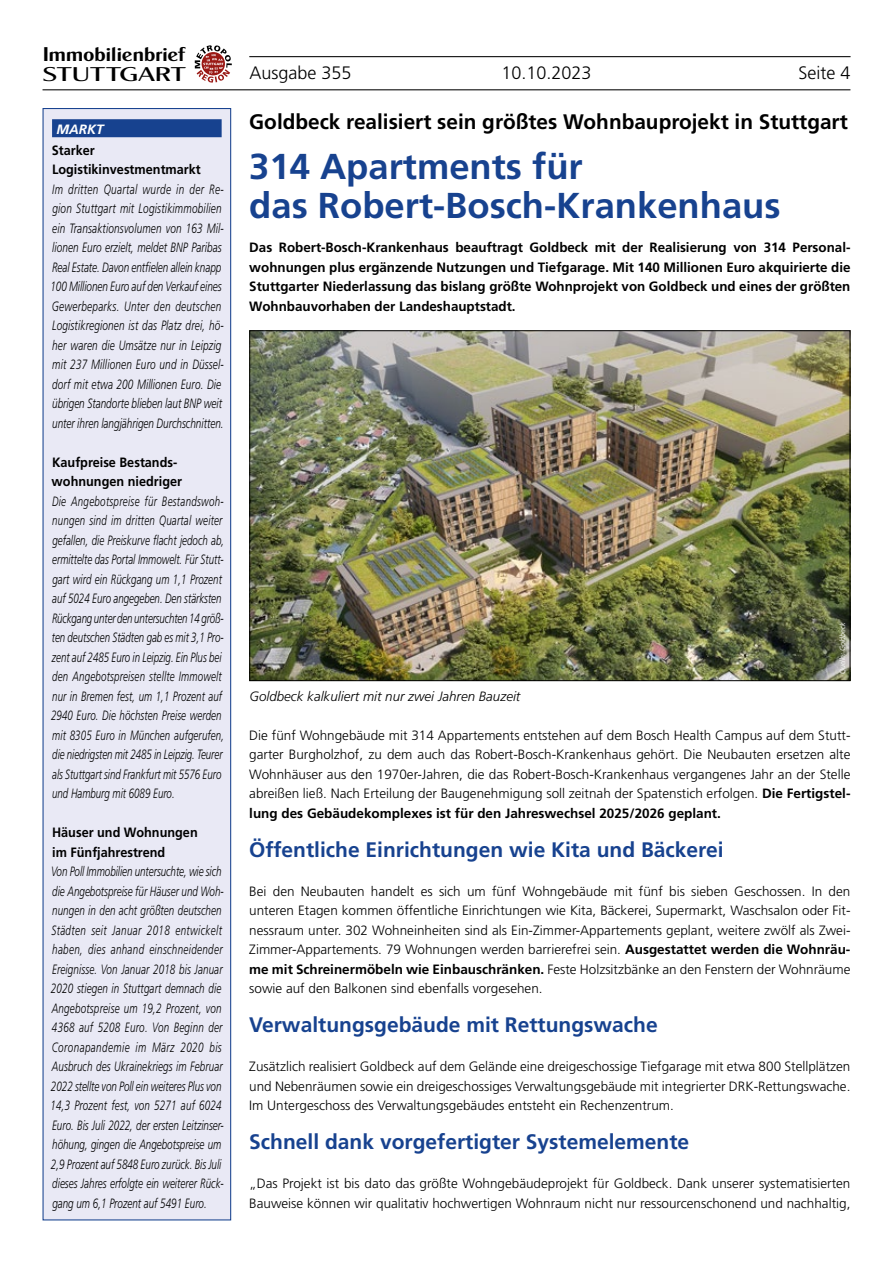
<style>
.page{position:relative;width:893px;height:1263px;background:#fff}
.page>*{position:absolute;margin:0;border:0;box-sizing:border-box;transform-origin:0 0}
.t1{font:700 36px/39px "Frutiger";color:#17428f}
.t2{font:700 21px "Frutiger";color:#17428f}
.t3{font:700 21px "Frutiger";color:#000}
.t4{font:19.95px "Cg Globe Gothic Bd";letter-spacing:-.02em;color:#000;scale:1.07 1}
.t5{font:19.95px "Cg Globe Gothic Dm";letter-spacing:-.02em;color:#000;scale:1.44 1}
.t6{font:300 18px "Frutiger";color:#000}
.t7{font:300 13.5px/19.5px "Frutiger";color:#000;text-align:justify}
.t8{font:italic 300 13.5px/19.5px "Frutiger";letter-spacing:.005em;color:#000;scale:.73 1}
.t9{font:italic 300 13.5px/19.5px "Frutiger";letter-spacing:.005em;color:#000;scale:.72 1}
.t10{font:italic 300 13.5px/19.5px "Frutiger";letter-spacing:.005em;color:#000;scale:.74 1}
.t11{font:700 13.5px/19.5px "Frutiger";color:#000;text-align:justify}
.t12{font:700 13.5px/19.5px "Frutiger";color:#000;scale:.94 1}
.t13{font:italic 300 13.5px "Frutiger";letter-spacing:.005em;color:#000}
.t14{font:italic 700 13.5px "Frutiger";color:#fff}
.t15{font:italic 300 7.5px "Frutiger";color:#fff;scale:.94 1}
.s1{font-weight:700}
</style>
<div class="page">
<hr style="left:43px;top:89px;width:807px;height:1px;background:#000">
<svg style="left:195px;top:45px;width:37px;height:38px"></svg>
<hr style="left:249px;top:56px;width:602px;height:1px;background:#000">
<div style="left:43px;top:109px;width:188px;height:1111px;background:#e9e9f5"></div>
<div style="left:52px;top:119px;width:170px;height:18px;background:#17428f"></div>
<div style="left:43px;top:108px;width:188px;height:1112px;border:1px solid #17428f"></div>
<img style="left:251px;top:332px;width:597px;height:347px">
<h3 class="t4" style="left:43px;top:42px;width:135px">Immobilienbrief</h3>
<h3 class="t5" style="left:43px;top:62px;width:101px">STUTTGART</h3>
<h3 class="t6" style="left:249px;top:63px;width:104px">Ausgabe 355</h3>
<h3 class="t6" style="left:501px;top:63px;width:92px">10.10.2023</h3>
<h3 class="t6" style="left:799px;top:63px;width:54px">Seite 4</h3>
<p class="t14" style="left:56px;top:121px;width:49px">MARKT</p>
<p class="t12" style="left:52px;top:140px;width:160px">Starker<br>Logistikinvestmentmarkt</p>
<p class="t10" style="left:50px;top:179px;width:236px">Im dritten Quartal wurde in der Re&shy;gion Stuttgart mit Logistikimmobilien ein Transaktionsvolumen von 163 Mil&shy;lionen Euro erzielt, meldet BNP Paribas Real Estate. Davon entfielen allein knapp 100 Millionen Euro auf den Verkauf eines Gewerbeparks. Unter den deutschen Logistikregionen ist das Platz drei, hö&shy;her waren die Umsätze nur in Leipzig mit 237 Millionen Euro und in Düssel&shy;dorf mit etwa 200 Millionen Euro. Die übrigen Standorte blieben laut BNP weit unter ihren langjährigen Durchschnitten.</p>
<p class="t12" style="left:52px;top:452px;width:140px">Kaufpreise Bestands&shy;wohnungen niedriger</p>
<p class="t9" style="left:51px;top:491px;width:242px">Die Angebotspreise für Bestandswoh&shy;nungen sind im dritten Quartal weiter gefallen, die Preiskurve flacht jedoch ab, ermittelte das Portal Immowelt. Für Stutt&shy;gart wird ein Rückgang um 1,1 Prozent auf 5024 Euro angegeben. Den stärksten Rückgang unter den untersuchten 14 größ&shy;ten deutschen Städten gab es mit 3,1 Pro&shy;zent auf 2485 Euro in Leipzig. Ein Plus bei den Angebotspreisen stellte Immowelt nur in Bremen fest, um 1,1 Prozent auf 2940 Euro. Die höchsten Preise werden mit 8305 Euro in München aufgerufen, die niedrigsten mit 2485 in Leipzig. Teurer als Stuttgart sind Frankfurt mit 5576 Euro und Hamburg mit 6089 Euro.</p>
<p class="t12" style="left:52px;top:822px;width:157px">Häuser und Wohnungen im Fünfjahrestrend</p>
<p class="t8" style="left:50px;top:862px;width:239px">Von Poll Immobilien untersuchte, wie sich die Angebotspreise für Häuser und Woh&shy;nungen in den acht größten deutschen Städten seit Januar 2018 entwickelt haben, dies anhand einschneidender Ereignisse. Von Januar 2018 bis Januar 2020 stiegen in Stuttgart demnach die Angebotspreise um 19,2 Prozent, von 4368 auf 5208 Euro. Von Beginn der Coronapandemie im März 2020 bis Ausbruch des Ukrainekriegs im Februar 2022 stellte von Poll ein weiteres Plus von 14,3 Prozent fest, von 5271 auf 6024<br>Euro. Bis Juli 2022, der ersten Leitzinser&shy;höhung, gingen die Angebotspreise um 2,9 Prozent auf 5848 Euro zurück. Bis Juli dieses Jahres erfolgte ein weiterer Rück&shy;gang um 6,1 Prozent auf 5491 Euro.</p>
<h2 class="t3" style="left:249px;top:109px;width:600px">Goldbeck realisiert sein größtes Wohnbauprojekt in Stuttgart</h2>
<h1 class="t1" style="left:249px;top:146px;width:533px">314 Apartments für<br>das Robert-Bosch-Krankenhaus</h1>
<p class="t11" style="left:249px;top:237px;width:603px">Das Robert-Bosch-Krankenhaus beauftragt Goldbeck mit der Realisierung von 314 Personal&shy;wohnungen plus ergänzende Nutzungen und Tiefgarage. Mit 140 Millionen Euro akquirierte die Stuttgarter Niederlassung das bislang größte Wohnprojekt von Goldbeck und eines der größten Wohnbauvorhaben der Landeshauptstadt.</p>
<p class="t13" style="left:249px;top:688px;width:273px">Goldbeck kalkuliert mit nur zwei Jahren Bauzeit</p>
<p class="t15" style="left:838px;top:674px;width:57px;rotate:-90deg">Quelle: Goldbeck</p>
<p class="t7" style="left:249px;top:725px;width:603px">Die fünf Wohngebäude mit 314 Appartements entstehen auf dem Bosch Health Campus auf dem Stutt&shy;garter Burgholzhof, zu dem auch das Robert-Bosch-Krankenhaus gehört. Die Neubauten ersetzen alte Wohnhäuser aus den 1970er-Jahren, die das Robert-Bosch-Krankenhaus vergangenes Jahr an der Stelle abreißen ließ. Nach Erteilung der Baugenehmigung soll zeitnah der Spatenstich erfolgen. <span class="s1">Die Fertigstel&shy;lung des Gebäudekomplexes ist für den Jahreswechsel 2025/2026 geplant.</span></p>
<h2 class="t2" style="left:249px;top:837px;width:476px">Öffentliche Einrichtungen wie Kita und Bäckerei</h2>
<p class="t7" style="left:249px;top:881px;width:603px">Bei den Neubauten handelt es sich um fünf Wohngebäude mit fünf bis sieben Geschossen. In den unteren Etagen kommen öffentliche Einrichtungen wie Kita, Bäckerei, Supermarkt, Waschsalon oder Fit&shy;nessraum unter. 302 Wohneinheiten sind als Ein-Zimmer-Appartements geplant, weitere zwölf als Zwei-Zimmer-Appartements. 79 Wohnungen werden barrierefrei sein. <span class="s1">Ausgestattet werden die Wohnräu&shy;me mit Schreinermöbeln wie Einbauschränken.</span> Feste Holzsitzbänke an den Fenstern der Wohnräume sowie auf den Balkonen sind ebenfalls vorgesehen.</p>
<h2 class="t2" style="left:249px;top:1012px;width:410px">Verwaltungsgebäude mit Rettungswache</h2>
<p class="t7" style="left:249px;top:1057px;width:603px">Zusätzlich realisiert Goldbeck auf dem Gelände eine dreigeschossige Tiefgarage mit etwa 800 Stellplätzen und Nebenräumen sowie ein dreigeschossiges Verwaltungsgebäude mit integrierter DRK-Rettungswache.<br>Im Untergeschoss des Verwaltungsgebäudes entsteht ein Rechenzentrum.</p>
<h2 class="t2" style="left:249px;top:1129px;width:441px">Schnell dank vorgefertigter Systemelemente</h2>
<p class="t7" style="left:249px;top:1174px;width:603px">„Das Projekt ist bis dato das größte Wohngebäudeprojekt für Goldbeck. Dank unserer systematisierten<br>Bauweise können wir qualitativ hochwertigen Wohnraum nicht nur ressourcenschonend und nachhaltig,</p>
</div>
